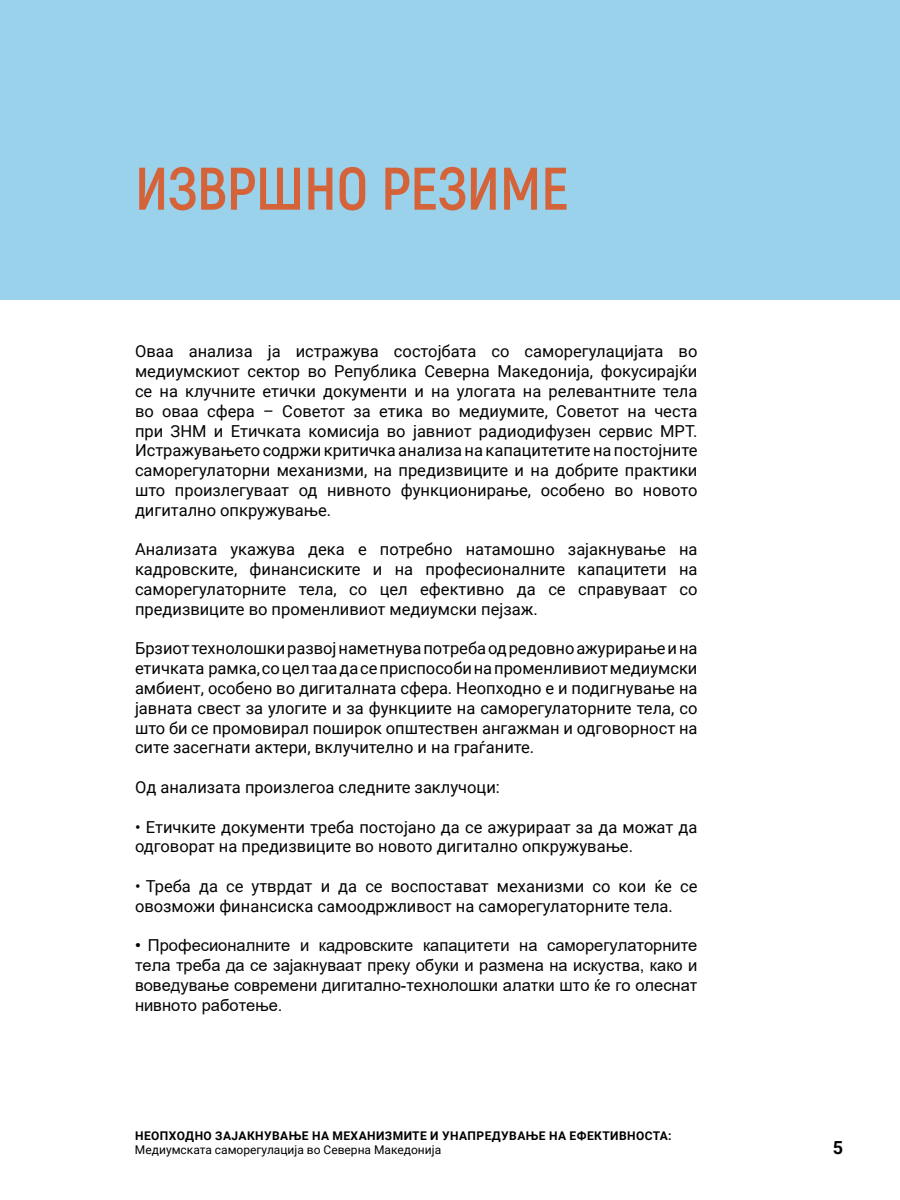
<style>
.page{position:relative;width:900px;height:1200px;background:#fff}
.page>*{position:absolute;margin:0;border:0;box-sizing:border-box;transform-origin:0 0}
.t1{font:700 60px "Akrobat";color:#d4633a}
.t2{font:700 18px "Roboto";color:#040503}
.t3{font:16.5px/19.8px "Roboto";color:#040503;text-align:justify}
.t4{font:16.5px/19.8px "Arial";color:#040503;text-align:justify}
.t5{font:700 12px "Roboto";letter-spacing:.035em;color:#000}
.t6{font:12px "Roboto";color:#000}
</style>
<div class="page">
<div style="left:0;top:0;width:900px;height:300px;background:#9ad2ec"></div>
<h1 class="t1" style="left:135px;top:151px;width:435px">ИЗВРШНО РЕЗИМЕ</h1>
<p class="t3" style="left:135px;top:341px;width:564px">Оваа анализа ја истражува состојбата со саморегулацијата во медиумскиот сектор во Република Северна Македонија, фокусирајќи се на клучните етички документи и на улогата на релевантните тела во оваа сфера – Советот за етика во медиумите, Советот на честа при ЗНМ и Етичката комисија во јавниот радиодифузен сервис МРТ.<br>Истражувањето содржи критичка анализа на капацитетите на постојните саморегулаторни механизми, на предизвиците и на добрите практики што произлегуваат од нивното функционирање, особено во новото дигитално опкружување.</p>
<p class="t3" style="left:135px;top:539px;width:564px">Анализата укажува дека е потребно натамошно зајакнување на кадровските, финансиските и на професионалните капацитети на саморегулаторните тела, со цел ефективно да се справуваат со предизвиците во променливиот медиумски пејзаж.</p>
<p class="t3" style="left:135px;top:638px;width:564px">Брзиот технолошки развој наметнува потреба од редовно ажурирање и на етичката рамка, со цел таа да се приспособи на променливиот медиумски амбиент, особено во дигиталната сфера. Неопходно е и подигнување на јавната свест за улогите и за функциите на саморегулаторните тела, со што би се промовирал поширок општествен ангажман и одговорност на сите засегнати актери, вклучително и на граѓаните.</p>
<p class="t3" style="left:135px;top:777px;width:366px">Од анализата произлегоа следните заклучоци:</p>
<p class="t3" style="left:135px;top:816px;width:564px">• Етичките документи треба постојано да се ажурираат за да можат да одговорат на предизвиците во новото дигитално опкружување.</p>
<p class="t3" style="left:135px;top:876px;width:564px">• Треба да се утврдат и да се воспостават механизми со кои ќе се овозможи финансиска самоодржливост на саморегулаторните тела.</p>
<p class="t4" style="left:135px;top:936px;width:564px">• Професионалните и кадровските капацитети на саморегулаторните тела треба да се зајакнуваат преку обуки и размена на искуства, како и воведување современи дигиталнo-технолошки алатки што ќе го олеснат нивното работење.</p>
<p class="t5" style="left:135px;top:1127px;width:538px">НЕОПХОДНО ЗАЈАКНУВАЊЕ НА МЕХАНИЗМИТЕ И УНАПРЕДУВАЊЕ НА ЕФЕКТИВНОСТА:</p>
<p class="t6" style="left:135px;top:1142px;width:308px">Медиумската саморегулација во Северна Македонија</p>
<p class="t2" style="left:833px;top:1134px;width:12px">5</p>
</div>
